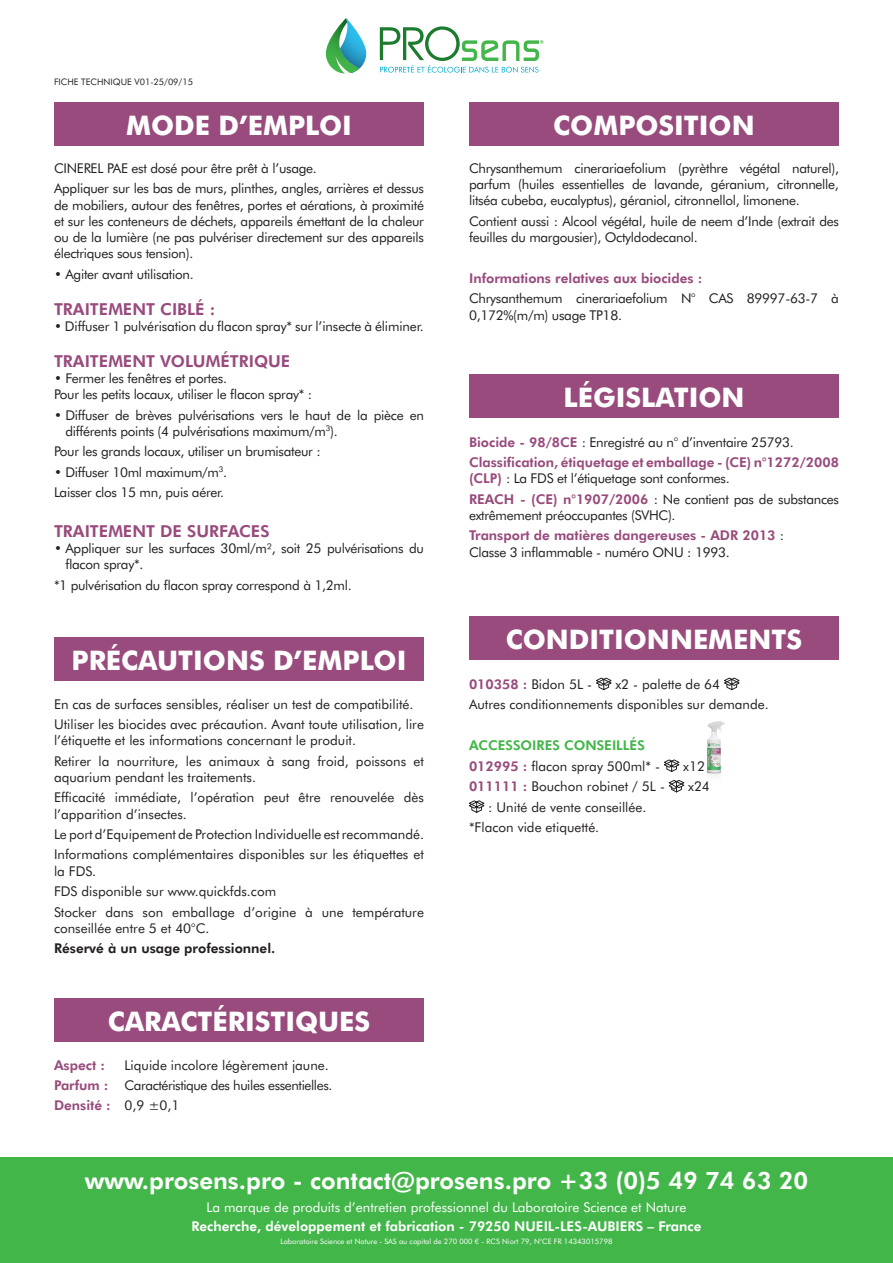
<style>
.page{position:relative;width:893px;height:1263px;background:#fff}
.page>*{position:absolute;margin:0;border:0;box-sizing:border-box;transform-origin:0 0}
.t1{font:700 27px "Futura BT";color:#fff}
.t2{font:800 24px "Futura BT";color:#fff}
.t3{font:800 16.5px "Futura BT";color:#984b7c}
.t4{font:13.5px/16.2px "Futura BT";letter-spacing:-.02em;color:#231f20}
.t5{font:13.5px/16.2px "Futura BT";color:#231f20}
.t6{font:800 13.5px/16.2px "Futura BT";color:#984b7c}
.t7{font:13.5px "Futura BT";color:#fff}
.t8{font:800 13.5px "Futura BT";color:#fff}
.t9{font:800 13.5px "Futura BT";color:#231f20}
.t10{font:800 13.5px "Futura BT";color:#42b649}
.t11{font:9px "Futura BT";color:#231f20}
.t12{font:7.5px "Futura BT";color:#fff}
.s1{font-weight:800;color:#984b7c}
.s2{font-weight:400;color:#231f20}
</style>
<div class="page">
<svg style="left:380px;top:26px;width:163px;height:47px"></svg>
<svg style="left:326px;top:18px;width:40px;height:56px"></svg>
<div style="left:0;top:1157px;width:893px;height:106px;background:#42b649"></div>
<div style="left:54px;top:102px;width:370px;height:44px;background:#984b7c"></div>
<div style="left:54px;top:637px;width:370px;height:44px;background:#984b7c"></div>
<div style="left:54px;top:998px;width:370px;height:44px;background:#984b7c"></div>
<div style="left:469px;top:102px;width:370px;height:44px;background:#984b7c"></div>
<div style="left:469px;top:374px;width:370px;height:44px;background:#984b7c"></div>
<svg style="left:596px;top:677px;width:16px;height:13px"></svg>
<svg style="left:724px;top:677px;width:16px;height:13px"></svg>
<svg style="left:664px;top:759px;width:16px;height:13px"></svg>
<svg style="left:668px;top:780px;width:17px;height:13px"></svg>
<svg style="left:469px;top:800px;width:16px;height:13px"></svg>
<div style="left:469px;top:616px;width:370px;height:44px;background:#984b7c"></div>
<img style="left:706px;top:721px;width:19px;height:54px">
<p class="t11" style="left:54px;top:76px;width:140px">FICHE TECHNIQUE V01-25/09/15</p>
<p class="t1" style="left:126px;top:109px;width:227px">MODE D’EMPLOI</p>
<p class="t4" style="left:54px;top:160px;width:264px">CINEREL PAE est dosé pour être prêt à l’usage.</p>
<p class="t4" style="left:54px;top:180px;width:371px;text-align:justify">Appliquer sur les bas de murs, plinthes, angles, arrières et dessus de mobiliers, autour des fenêtres, portes et aérations, à proximité et sur les conteneurs de déchets, appareils émettant de la chaleur ou de la lumière (ne pas pulvériser directement sur des appareils électriques sous tension).</p>
<p class="t4" style="left:54px;top:266px;width:141px">• Agiter avant utilisation.</p>
<p class="t3" style="left:54px;top:299px;width:163px">TRAITEMENT CIBLÉ :</p>
<p class="t4" style="left:54px;top:318px;width:371px">• Diffuser 1 pulvérisation du flacon spray* sur l’insecte à éliminer.</p>
<p class="t3" style="left:54px;top:351px;width:238px">TRAITEMENT VOLUMÉTRIQUE</p>
<p class="t4" style="left:54px;top:370px;width:175px">• Fermer les fenêtres et portes.</p>
<p class="t4" style="left:54px;top:386px;width:260px">Pour les petits locaux, utiliser le flacon spray* :</p>
<p class="t4" style="left:65px;top:407px;width:360px;text-indent:-11px">• Diffuser de brèves pulvérisations vers le haut de la pièce en différents points (4 pulvérisations maximum/m<sup>3</sup>).</p>
<p class="t4" style="left:54px;top:443px;width:268px">Pour les grands locaux, utiliser un brumisateur :</p>
<p class="t4" style="left:54px;top:464px;width:175px">• Diffuser 10ml maximum/m<sup>3</sup>.</p>
<p class="t4" style="left:54px;top:484px;width:172px">Laisser clos 15 mn, puis aérer.</p>
<p class="t3" style="left:54px;top:521px;width:217px">TRAITEMENT DE SURFACES</p>
<p class="t4" style="left:65px;top:540px;width:360px;text-indent:-11px">• Appliquer sur les surfaces 30ml/m², soit 25 pulvérisations du flacon spray*.</p>
<p class="t4" style="left:54px;top:577px;width:299px">*1 pulvérisation du flacon spray correspond à 1,2ml.</p>
<p class="t1" style="left:72px;top:644px;width:336px">PRÉCAUTIONS D’EMPLOI</p>
<p class="t5" style="left:54px;top:695px;width:361px">En cas de surfaces sensibles, réaliser un test de compatibilité.</p>
<p class="t5" style="left:54px;top:716px;width:371px">Utiliser les biocides avec précaution. Avant toute utilisation, lire l’étiquette et les informations concernant le produit.</p>
<p class="t5" style="left:54px;top:753px;width:371px">Retirer la nourriture, les animaux à sang froid, poissons et aquarium pendant les traitements.</p>
<p class="t5" style="left:54px;top:789px;width:371px">Efficacité immédiate, l’opération peut être renouvelée dès l’apparition d’insectes.</p>
<p class="t5" style="left:54px;top:826px;width:371px">Le port d’Equipement de Protection Individuelle est recommandé.</p>
<p class="t5" style="left:54px;top:846px;width:371px">Informations complémentaires disponibles sur les étiquettes et la FDS.</p>
<p class="t5" style="left:54px;top:883px;width:224px">FDS disponible sur www.quickfds.com</p>
<p class="t5" style="left:54px;top:903px;width:371px">Stocker dans son emballage d’origine à une température conseillée entre 5 et 40°C.</p>
<p class="t9" style="left:54px;top:940px;width:223px">Réservé à un usage professionnel.</p>
<p class="t1" style="left:108px;top:1004px;width:264px">CARACTÉRISTIQUES</p>
<p class="t6" style="left:54px;top:1056px;width:52px">Aspect :</p>
<p class="t5" style="left:124px;top:1056px;width:206px">Liquide incolore légèrement jaune.</p>
<p class="t4" style="left:54px;top:1077px;width:280px"><span class="s1">Parfum :</span> Caractéristique des huiles essentielles.</p>
<p class="t6" style="left:54px;top:1097px;width:127px">Densité : <span class="s2">0,9 ±0,1</span></p>
<p class="t1" style="left:553px;top:109px;width:203px">COMPOSITION</p>
<p class="t4" style="left:469px;top:160px;width:371px;text-align:justify">Chrysanthemum cinerariaefolium (pyrèthre végétal naturel), parfum (huiles essentielles de lavande, géranium, citronnelle, litséa cubeba, eucalyptus), géraniol, citronnellol, limonene.</p>
<p class="t4" style="left:469px;top:213px;width:371px">Contient aussi : Alcool végétal, huile de neem d’Inde (extrait des feuilles du margousier), Octyldodecanol.</p>
<p class="t6" style="left:469px;top:270px;width:235px">Informations relatives aux biocides :</p>
<p class="t4" style="left:469px;top:290px;width:371px">Chrysanthemum cinerariaefolium N° CAS 89997-63-7 à<br>0,172%(m/m) usage TP18.</p>
<p class="t1" style="left:563px;top:380px;width:183px">LÉGISLATION</p>
<p class="t4" style="left:469px;top:434px;width:326px"><span class="s1">Biocide - 98/8CE</span> : Enregistré au n° d’inventaire 25793.</p>
<p class="t6" style="left:469px;top:454px;width:371px">Classification, étiquetage et emballage - (CE) n°1272/2008 (CLP) <span class="s2">: La FDS et l’étiquetage sont conformes.</span></p>
<p class="t4" style="left:469px;top:491px;width:371px"><span class="s1">REACH - (CE) n°1907/2006</span> : Ne contient pas de substances extrêmement préoccupantes (SVHC).</p>
<p class="t6" style="left:469px;top:527px;width:316px">Transport de matières dangereuses - ADR 2013 <span class="s2">:</span></p>
<p class="t4" style="left:469px;top:544px;width:262px">Classe 3 inflammable - numéro ONU : 1993.</p>
<p class="t1" style="left:506px;top:623px;width:298px">CONDITIONNEMENTS</p>
<p class="t4" style="left:469px;top:676px;width:125px"><span class="s1">010358 :</span> Bidon 5L -</p>
<p class="t5" style="left:615px;top:676px;width:106px">x2 - palette de 64</p>
<p class="t5" style="left:469px;top:696px;width:301px">Autres conditionnements disponibles sur demande.</p>
<p class="t10" style="left:469px;top:737px;width:177px">ACCESSOIRES CONSEILLÉS</p>
<p class="t5" style="left:469px;top:758px;width:193px"><span class="s1">012995 :</span> flacon spray 500ml* -</p>
<p class="t4" style="left:683px;top:758px;width:23px">x12</p>
<p class="t5" style="left:469px;top:778px;width:197px"><span class="s1">011111 :</span> Bouchon robinet / 5L -</p>
<p class="t4" style="left:688px;top:778px;width:23px">x24</p>
<p class="t5" style="left:488px;top:799px;width:160px">: Unité de vente conseillée.</p>
<p class="t5" style="left:469px;top:819px;width:132px">*Flacon vide etiquetté.</p>
<h2 class="t2" style="left:85px;top:1165px;width:725px">www.prosens.pro - contact@prosens.pro +33 (0)5 49 74 63 20</h2>
<p class="t7" style="left:207px;top:1199px;width:481px">La marque de produits d’entretien professionnel du Laboratoire Science et Nature</p>
<p class="t8" style="left:192px;top:1218px;width:511px">Recherche, développement et fabrication - 79250 NUEIL-LES-AUBIERS – France</p>
<p class="t12" style="left:280px;top:1236px;width:334px">Laboratoire Science et Nature - SAS au capital de 270 000 € - RCS Niort 79, N°CE FR 14343015798</p>
</div>
